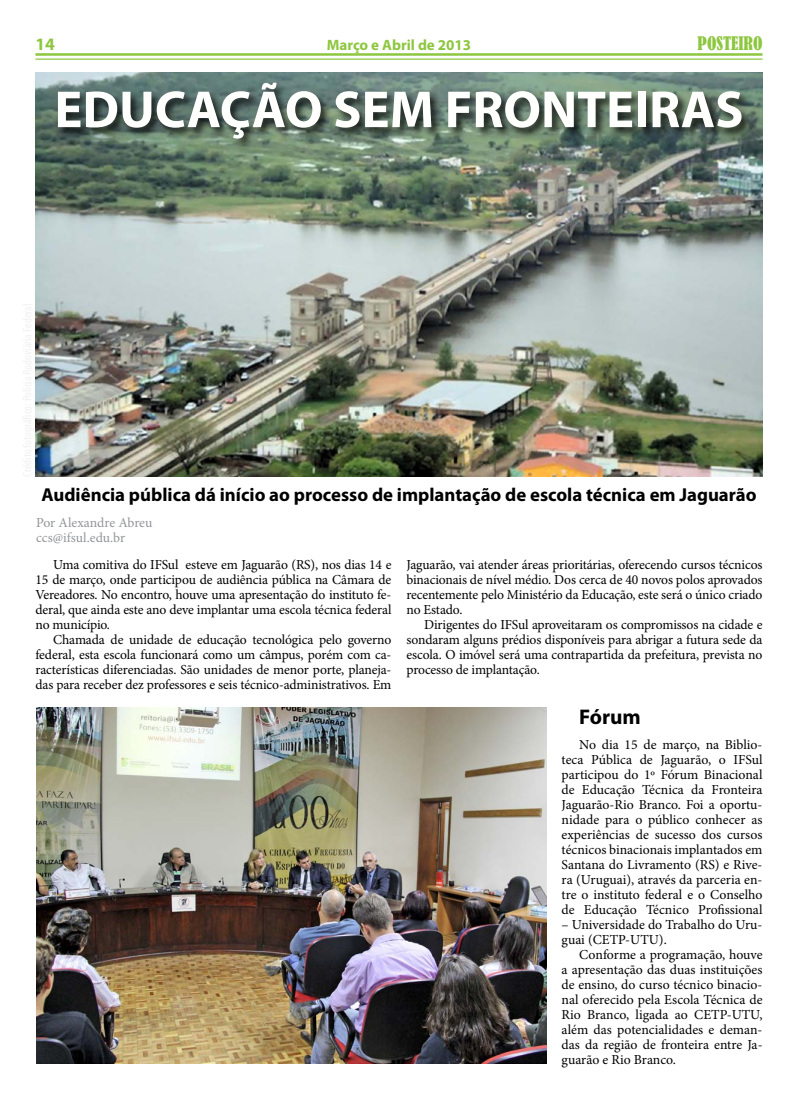
<style>
.page{position:relative;width:798px;height:1099px;background:#fff}
.page>*{position:absolute;margin:0;border:0;box-sizing:border-box;transform-origin:0 0}
.t1{font:700 52.5px "Myriad Pro";color:#fffffe}
.t2{font:700 21.25px "Myriad Pro";color:#000}
.t3{font:700 18.75px "Myriad Pro";color:#000}
.t4{font:condensed 17.5px "Bernard";color:#8dc63f}
.t5{font:700 17.5px "Myriad Pro";color:#8dc63f}
.t6{font:700 15px "Myriad Pro";color:#8dc63f}
.t7{font:13.75px/15px "Minion Pro";letter-spacing:-.01em;color:#000;text-align:justify}
.t8{font:13.75px/15px "Minion Pro";color:#939598}
</style>
<div class="page">
<hr style="left:35px;top:53px;width:727px;height:3px;background:#8dc63f">
<hr style="left:35px;top:58px;width:727px;height:2px;background:#8dc63f">
<img style="left:35px;top:72px;width:727px;height:405px">
<div style="left:56px;top:81px;width:697px;height:69px;background:#000;opacity:.75"></div>
<img style="left:36px;top:707px;width:510px;height:356px">
<p class="t5" style="left:35px;top:33px;width:21px">14</p>
<p class="t6" style="left:326px;top:35px;width:146px">Março e Abril de 2013</p>
<p class="t4" style="left:697px;top:33px;width:66px">POSTEIRO</p>
<h1 class="t1" style="left:54px;top:75px;width:690px">EDUCAÇÃO SEM FRONTEIRAS</h1>
<h3 class="t3" style="left:41px;top:482px;width:716px">Audiência pública dá início ao processo de implantação de escola técnica em Jaguarão</h3>
<p class="t8" style="left:36px;top:515px;width:118px">Por Alexandre Abreu ccs@ifsul.edu.br</p>
<p class="t7" style="left:35px;top:557px;width:357px;text-indent:18px">Uma comitiva do IFSul esteve em Jaguarão (RS), nos dias 14 e 15 de março, onde participou de audiência pública na Câmara de Vereadores. No encontro, houve uma apresentação do instituto fe&shy;deral, que ainda este ano deve implantar uma escola técnica federal no município.</p>
<p class="t7" style="left:35px;top:632px;width:357px;text-indent:18px">Chamada de unidade de educação tecnológica pelo governo federal, esta escola funcionará como um câmpus, porém com ca&shy;racterísticas diferenciadas. São unidades de menor porte, planeja&shy;das para receber dez professores e seis técnico-administrativos. Em</p>
<p class="t7" style="left:406px;top:557px;width:357px">Jaguarão, vai atender áreas prioritárias, oferecendo cursos técnicos binacionais de nível médio. Dos cerca de 40 novos polos aprovados recentemente pelo Ministério da Educação, este será o único criado no Estado.</p>
<p class="t7" style="left:406px;top:617px;width:357px;text-indent:18px">Dirigentes do IFSul aproveitaram os compromissos na cidade e sondaram alguns prédios disponíveis para abrigar a futura sede da escola. O imóvel será uma contrapartida da prefeitura, prevista no processo de implantação.</p>
<h2 class="t2" style="left:579px;top:702px;width:63px">Fórum</h2>
<p class="t7" style="left:561px;top:737px;width:202px;text-indent:18px">No dia 15 de março, na Biblio&shy;teca Pública de Jaguarão, o IFSul participou do 1º Fórum Binacional de Educação Técnica da Fronteira Jaguarão-Rio Branco. Foi a oportu&shy;nidade para o público conhecer as experiências de sucesso dos cursos técnicos binacionais implantados em Santana do Livramento (RS) e Rive&shy;ra (Uruguai), através da parceria en&shy;tre o instituto federal e o Conselho de Educação Técnico Profissional</p>
<p class="t7" style="left:561px;top:917px;width:202px">– Universidade do Trabalho do Uru&shy;guai (CETP-UTU).</p>
<p class="t7" style="left:561px;top:947px;width:202px;text-indent:18px">Conforme a programação, houve a apresentação das duas instituições de ensino, do curso técnico binacio&shy;nal oferecido pela Escola Técnica de Rio Branco, ligada ao CETP-UTU, além das potencialidades e deman&shy;das da região de fronteira entre Ja&shy;guarão e Rio Branco.</p>
</div>
